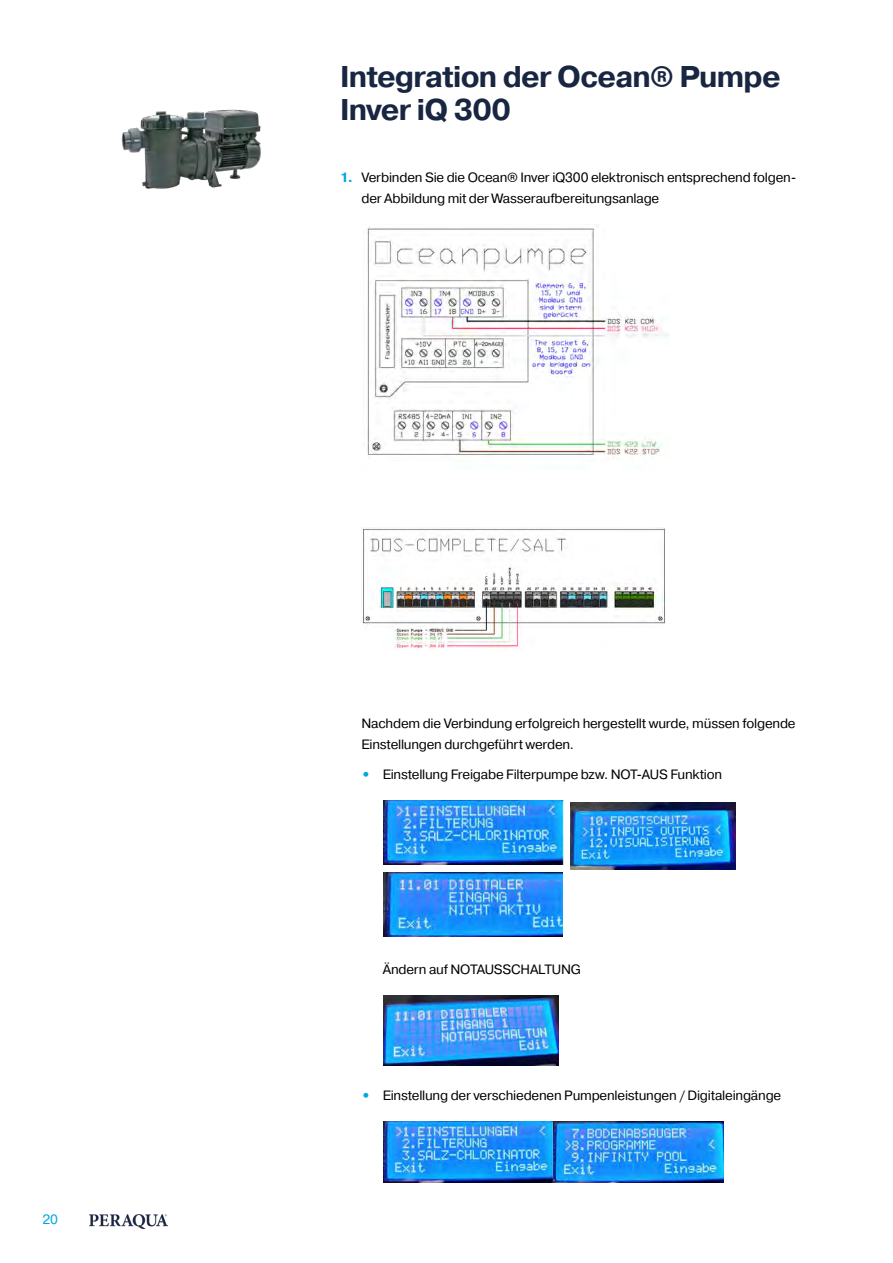
<style>
.page{position:relative;width:893px;height:1263px;background:#fff}
.page>*{position:absolute;margin:0;border:0;box-sizing:border-box;transform-origin:0 0}
.t1{font:700 30px/33px "Pragmatica";letter-spacing:-.03em;color:#192642}
.t2{font:13.5px/21px "Pragmatica";letter-spacing:-.015em;color:#000}
.t3{font:13.5px "Pragmatica";color:#00a7e1}
.s1{font-weight:700;color:#00a7e1}
</style>
<div class="page">
<img style="left:90px;top:1214px;width:77px;height:14px">
<img style="left:121px;top:109px;width:140px;height:80px">
<img style="left:367px;top:224px;width:301px;height:234px">
<img style="left:362px;top:528px;width:303px;height:122px">
<img style="left:383px;top:800px;width:180px;height:64px">
<img style="left:570px;top:803px;width:165px;height:66px">
<img style="left:383px;top:872px;width:179px;height:65px">
<img style="left:383px;top:996px;width:176px;height:69px">
<img style="left:383px;top:1122px;width:340px;height:61px">
<p class="t3" style="left:43px;top:1211px;width:17px">20</p>
<h1 class="t1" style="left:340px;top:61px;width:442px">Integration der Ocean® Pumpe<br>Inver iQ 300</h1>
<p class="t2" style="left:361px;top:167px;width:436px;text-indent:-21px"><span class="s1">1.</span> Verbinden Sie die Ocean® Inver iQ300 elektronisch entsprechend folgen&shy;der Abbildung mit der Wasseraufbereitungsanlage</p>
<p class="t2" style="left:361px;top:713px;width:436px">Nachdem die Verbindung erfolgreich hergestellt wurde, müssen folgende<br>Einstellungen durchgeführt werden.</p>
<p class="t2" style="left:361px;top:764px;width:362px"><span class="s1">•</span> Einstellung Freigabe Filterpumpe bzw. NOT-AUS Funktion</p>
<p class="t2" style="left:383px;top:959px;width:200px">Ändern auf NOTAUSSCHALTUNG</p>
<p class="t2" style="left:361px;top:1085px;width:421px"><span class="s1">•</span> Einstellung der verschiedenen Pumpenleistungen / Digitaleingänge</p>
</div>
